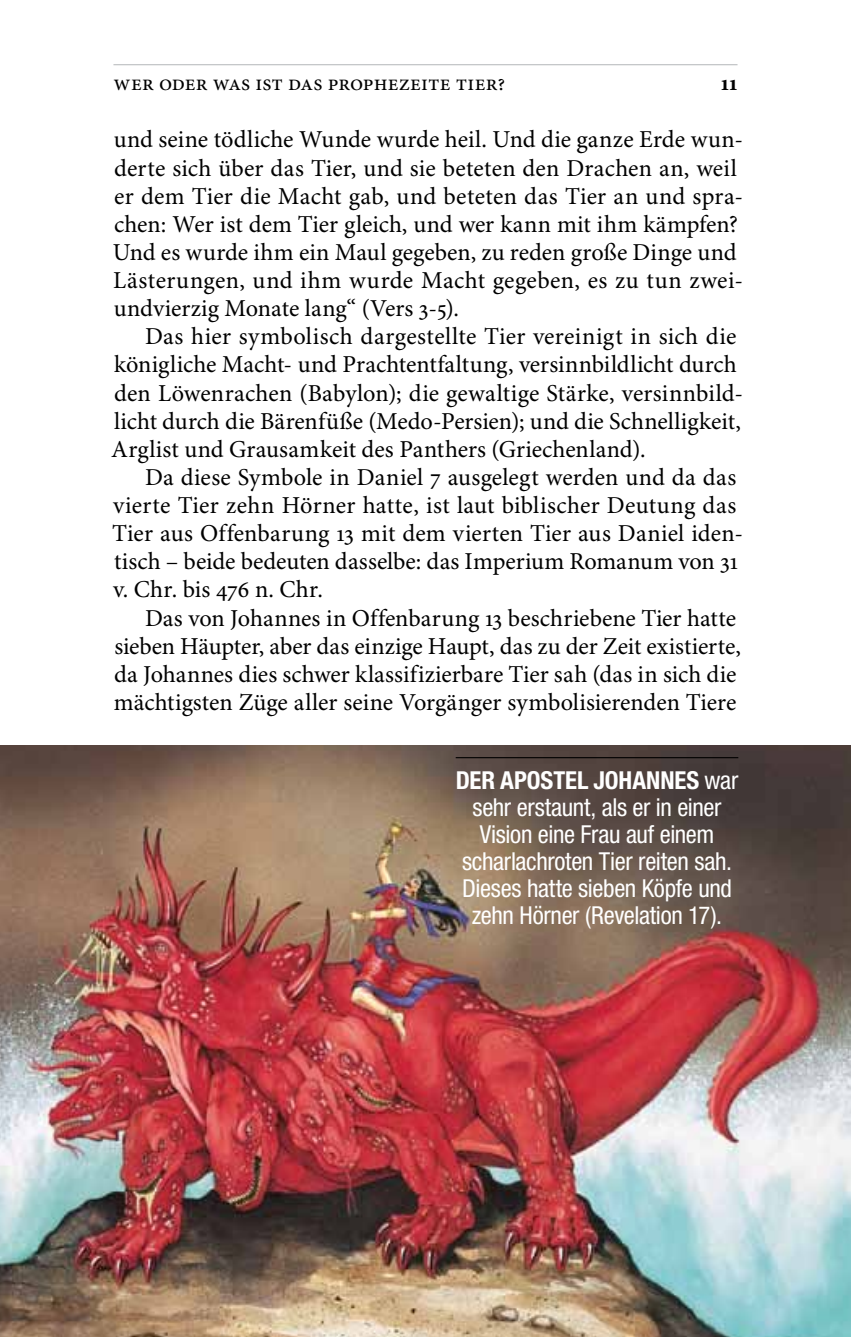
<style>
.page{position:relative;width:851px;height:1337px;background:#fff}
.page>*{position:absolute;margin:0;border:0;box-sizing:border-box;transform-origin:0 0}
.t1{font:condensed 24.75px/27px "Helvetica Neue LT Std";letter-spacing:-.015em;color:#fff;text-align:center}
.t2{font:24.3px/28.1px "Minion Pro";color:#000}
.t3{font:22.5px "Minion Pro";letter-spacing:.005em;color:#000}
.t4{font:700 22.5px "Minion Pro";color:#000}
.s1{font-weight:700}
</style>
<div class="page">
<hr style="left:113px;top:64px;width:624px;height:1px;background:#bcbec0">
<img style="left:0;top:745px;width:850px;height:591px">
<hr style="left:455px;top:757px;width:283px;height:1px;background:#000">
<p class="t3" style="left:113px;top:69px;width:15px">Wer</p>
<p class="t3" style="left:159px;top:69px;width:26px">oder</p>
<p class="t3" style="left:213px;top:69px;width:294px">was ist das PROPHEZEITE TIER?</p>
<p class="t4" style="left:720px;top:69px;width:18px">11</p>
<p class="t2" style="left:113px;top:127px;width:632px">und seine tödliche Wunde wurde heil. Und die ganze Erde wun&shy;derte sich über das Tier, und sie beteten den Drachen an, weil er dem Tier die Macht gab, und beteten das Tier an und spra&shy;chen: Wer ist dem Tier gleich, und wer kann mit ihm kämpfen?<br>Und es wurde ihm ein Maul gegeben, zu reden große Dinge und Lästerungen, und ihm wurde Macht gegeben, es zu tun zwei&shy;undvierzig Monate lang“ (Vers 3-5).</p>
<p class="t2" style="left:111px;top:323px;width:633px;text-indent:34px">Das hier symbolisch dargestellte Tier vereinigt in sich die königliche Macht- und Prachtentfaltung, versinnbildlicht durch den Löwenrachen (Babylon); die gewaltige Stärke, versinnbild&shy;licht durch die Bärenfüße (Medo-Persien); und die Schnelligkeit, Arglist und Grausamkeit des Panthers (Griechenland).</p>
<p class="t2" style="left:112px;top:464px;width:632px;text-indent:33px">Da diese Symbole in Daniel 7 ausgelegt werden und da das vierte Tier zehn Hörner hatte, ist laut biblischer Deutung das Tier aus Offenbarung 13 mit dem vierten Tier aus Daniel iden&shy;tisch – beide bedeuten dasselbe: das Imperium Romanum von 31 v. Chr. bis 476 n. Chr.</p>
<p class="t2" style="left:114px;top:605px;width:628px;text-indent:31px">Das von Johannes in Offenbarung 13 beschriebene Tier hatte sieben Häupter, aber das einzige Haupt, das zu der Zeit existierte, da Johannes dies schwer klassifizierbare Tier sah (das in sich die mächtigsten Züge aller seine Vorgänger symbolisierenden Tiere</p>
<p class="t1" style="left:455px;top:766px;width:284px"><span class="s1">DER APOSTEL JOHANNES</span> war sehr erstaunt, als er in einer<br>Vision eine Frau auf einem scharlachroten Tier reiten sah.<br>Dieses hatte sieben Köpfe und zehn Hörner (Revelation 17).</p>
</div>
